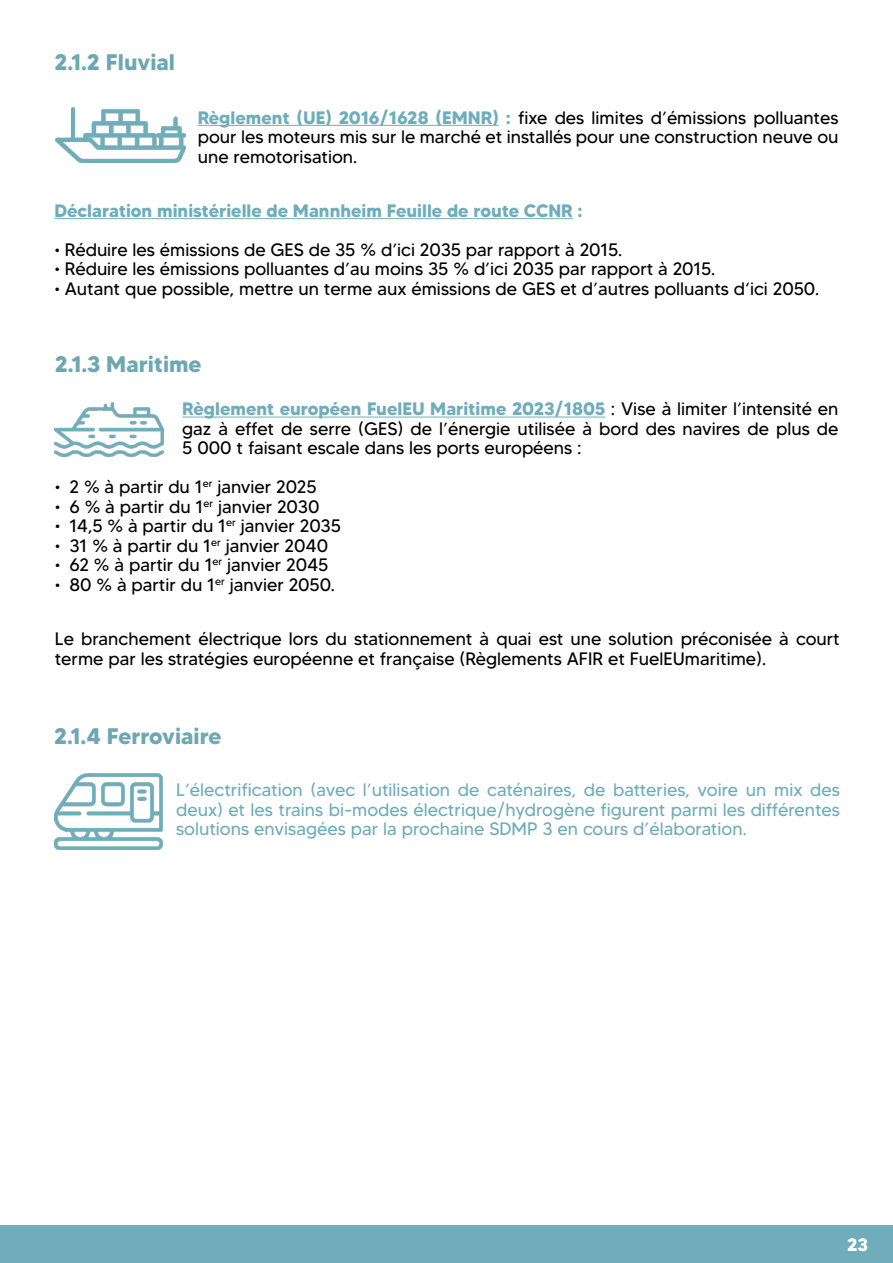
<style>
.page{position:relative;width:893px;height:1263px;background:#fff}
.page>*{position:absolute;margin:0;border:0;box-sizing:border-box;transform-origin:0 0}
.t1{font:700 22.5px "MADETOMMY";color:#6ea7b3}
.t2{font:18px/19.5px "MADETOMMY";color:#000;text-align:justify}
.t3{font:18px/19.5px "MADETOMMY";color:#70adba;text-align:justify}
.t4{font:700 18px "MADETOMMY";color:#70adba}
.t5{font:700 18px "MADETOMMY";color:#fff}
.s1{font-weight:700;color:#70adba}
</style>
<div class="page">
<div style="left:0;top:1225px;width:893px;height:38px;background:#70adba"></div>
<hr style="left:198px;top:125px;width:301px;height:1px;background:#70adba">
<img style="left:56px;top:107px;width:130px;height:55px">
<hr style="left:54px;top:218px;width:519px;height:1px;background:#70adba">
<hr style="left:182px;top:417px;width:423px;height:1px;background:#70adba">
<img style="left:55px;top:403px;width:108px;height:54px">
<img style="left:54px;top:774px;width:108px;height:76px">
<p class="t1" style="left:54px;top:48px;width:122px">2.1.2 Fluvial</p>
<p class="t2" style="left:198px;top:107px;width:642px"><span class="s1">Règlement (UE) 2016/1628 (EMNR) :</span> fixe des limites d’émissions polluantes pour les moteurs mis sur le marché et installés pour une construction neuve ou une remotorisation.</p>
<p class="t4" style="left:54px;top:199px;width:530px">Déclaration ministérielle de Mannheim Feuille de route CCNR :</p>
<p class="t2" style="left:54px;top:240px;width:569px">• Réduire les émissions de GES de 35 % d’ici 2035 par rapport à 2015.</p>
<p class="t2" style="left:54px;top:259px;width:662px">• Réduire les émissions polluantes d’au moins 35 % d’ici 2035 par rapport à 2015.</p>
<p class="t2" style="left:54px;top:279px;width:766px">• Autant que possible, mettre un terme aux émissions de GES et d’autres polluants d‘ici 2050.</p>
<p class="t1" style="left:55px;top:350px;width:148px">2.1.3 Maritime</p>
<p class="t2" style="left:182px;top:399px;width:658px"><span class="s1">Règlement européen FuelEU Maritime 2023/1805</span> : Vise à limiter l’intensité en gaz à effet de serre (GES) de l’énergie utilisée à bord des navires de plus de 5 000 t faisant escale dans les ports européens :</p>
<p class="t2" style="left:55px;top:477px;width:264px">• 2 % à partir du 1<sup>er</sup> janvier 2025</p>
<p class="t2" style="left:55px;top:497px;width:266px">• 6 % à partir du 1<sup>er</sup> janvier 2030</p>
<p class="t2" style="left:55px;top:516px;width:288px">• 14,5 % à partir du 1<sup>er</sup> janvier 2035</p>
<p class="t2" style="left:55px;top:536px;width:275px">• 31 % à partir du 1<sup>er</sup> janvier 2040</p>
<p class="t2" style="left:55px;top:555px;width:275px">• 62 % à partir du 1<sup>er</sup> janvier 2045</p>
<p class="t2" style="left:55px;top:575px;width:282px">• 80 % à partir du 1<sup>er</sup> janvier 2050.</p>
<p class="t2" style="left:55px;top:629px;width:786px">Le branchement électrique lors du stationnement à quai est une solution préconisée à court terme par les stratégies européenne et française (Règlements AFIR et FuelEUmaritime).</p>
<p class="t1" style="left:54px;top:722px;width:169px">2.1.4 Ferroviaire</p>
<p class="t3" style="left:176px;top:780px;width:665px">L’électrification (avec l’utilisation de caténaires, de batteries, voire un mix des deux) et les trains bi-modes électrique/hydrogène figurent parmi les différentes solutions envisagées par la prochaine SDMP 3 en cours d’élaboration.</p>
<p class="t5" style="left:847px;top:1233px;width:22px">23</p>
</div>
